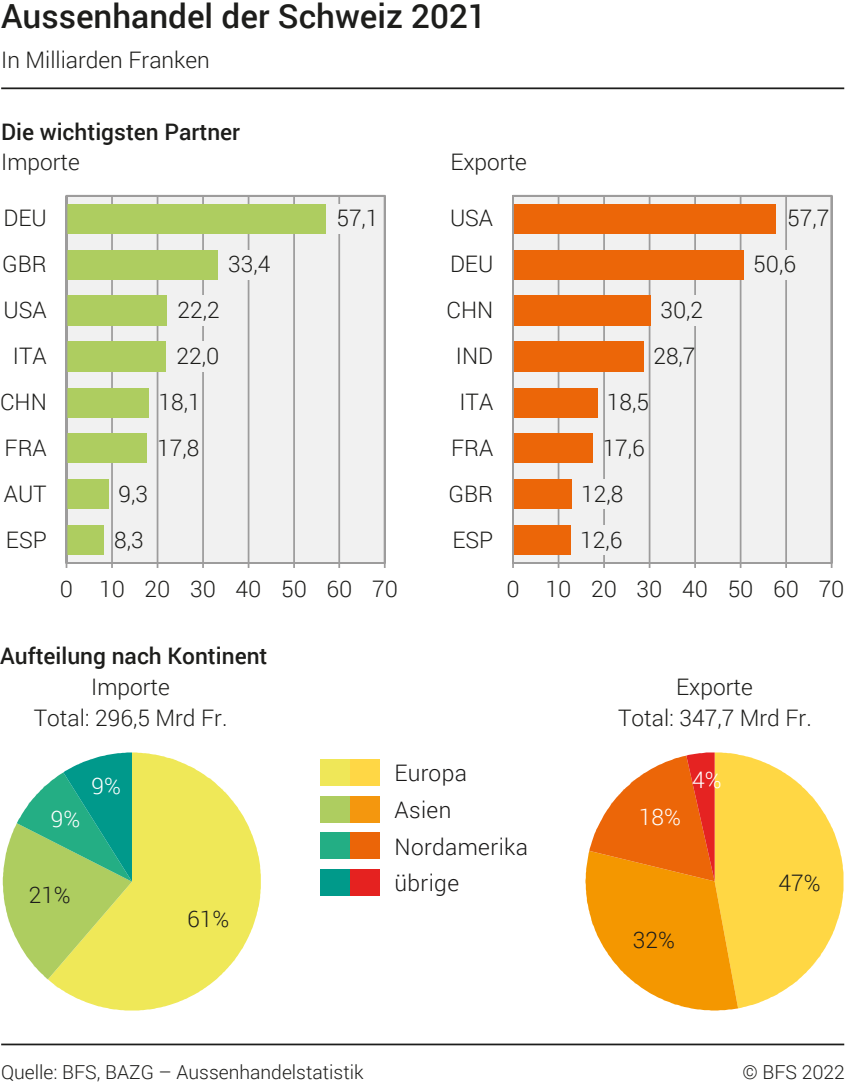
<style>
.page{position:relative;width:845px;height:1084px;background:#fff}
.page>*{position:absolute;margin:0;border:0;box-sizing:border-box;transform-origin:0 0}
.t1{font:500 33.25px "Roboto";color:#1d1d1b}
.t2{font:300 22.75px/45.9px "Roboto";color:#1d1d1b;text-align:center}
.t3{font:500 22.75px "Roboto";color:#1d1d1b}
.t4{font:300 22.75px/36.8px "Roboto";letter-spacing:.015em;color:#181717}
.t5{font:300 22.75px "Roboto";color:#fff}
.t6{font:300 19.25px "Roboto";color:#1d1d1b}
</style>
<div class="page">
<hr style="left:1px;top:1043px;width:843px;height:2px;background:#1d1d1b">
<hr style="left:1px;top:87px;width:843px;height:2px;background:#1d1d1b">
<div style="left:320px;top:759px;width:60px;height:26px;background:#efe758"></div>
<div style="left:320px;top:796px;width:60px;height:26px;background:#aecd60"></div>
<div style="left:320px;top:832px;width:60px;height:27px;background:#23ae84"></div>
<div style="left:320px;top:869px;width:60px;height:27px;background:#009a8a"></div>
<div style="left:350px;top:759px;width:30px;height:26px;background:#ffd745"></div>
<div style="left:350px;top:796px;width:30px;height:26px;background:#f4970e"></div>
<div style="left:350px;top:832px;width:30px;height:27px;background:#eb6508"></div>
<div style="left:350px;top:869px;width:30px;height:27px;background:#e52220"></div>
<div style="left:65px;top:194px;width:321px;height:374px;background:#f1f1f1"></div>
<hr style="left:111px;top:196px;width:2px;height:367px;background:#9d9c9c">
<hr style="left:157px;top:196px;width:1px;height:367px;background:#9d9c9c">
<hr style="left:202px;top:196px;width:2px;height:367px;background:#9d9c9c">
<hr style="left:248px;top:196px;width:1px;height:367px;background:#9d9c9c">
<hr style="left:293px;top:196px;width:2px;height:367px;background:#9d9c9c">
<hr style="left:338px;top:196px;width:2px;height:367px;background:#9d9c9c">
<hr style="left:384px;top:196px;width:2px;height:367px;background:#9d9c9c">
<hr style="left:66px;top:562px;width:319px;height:2px;background:#9d9c9c">
<div style="left:66px;top:204px;width:260px;height:30px;background:#aecd60"></div>
<div style="left:333px;top:204px;width:35px;height:30px;background:#f1f1f1"></div>
<div style="left:66px;top:250px;width:152px;height:29px;background:#aecd60"></div>
<div style="left:225px;top:250px;width:51px;height:29px;background:#f1f1f1"></div>
<div style="left:66px;top:296px;width:101px;height:30px;background:#aecd60"></div>
<div style="left:174px;top:296px;width:49px;height:30px;background:#f1f1f1"></div>
<div style="left:66px;top:341px;width:100px;height:30px;background:#aecd60"></div>
<div style="left:173px;top:341px;width:54px;height:30px;background:#f1f1f1"></div>
<div style="left:66px;top:388px;width:83px;height:29px;background:#aecd60"></div>
<div style="left:66px;top:433px;width:81px;height:30px;background:#aecd60"></div>
<div style="left:66px;top:479px;width:42px;height:30px;background:#aecd60"></div>
<div style="left:66px;top:525px;width:38px;height:30px;background:#aecd60"></div>
<hr style="left:66px;top:196px;width:1px;height:367px;background:#9d9c9c">
<div style="left:512px;top:194px;width:321px;height:374px;background:#f1f1f1"></div>
<hr style="left:558px;top:196px;width:1px;height:367px;background:#9d9c9c">
<hr style="left:603px;top:196px;width:2px;height:367px;background:#9d9c9c">
<hr style="left:649px;top:196px;width:1px;height:367px;background:#9d9c9c">
<hr style="left:694px;top:196px;width:2px;height:367px;background:#9d9c9c">
<hr style="left:740px;top:196px;width:1px;height:367px;background:#9d9c9c">
<hr style="left:785px;top:196px;width:2px;height:367px;background:#9d9c9c">
<hr style="left:831px;top:196px;width:1px;height:367px;background:#9d9c9c">
<hr style="left:513px;top:562px;width:318px;height:2px;background:#9d9c9c">
<div style="left:513px;top:204px;width:262px;height:30px;background:#ec6608"></div>
<div style="left:513px;top:250px;width:230px;height:29px;background:#ec6608"></div>
<div style="left:750px;top:250px;width:75px;height:29px;background:#f1f1f1"></div>
<div style="left:513px;top:296px;width:137px;height:30px;background:#ec6608"></div>
<div style="left:657px;top:296px;width:75px;height:30px;background:#f1f1f1"></div>
<div style="left:513px;top:341px;width:130px;height:30px;background:#ec6608"></div>
<div style="left:513px;top:388px;width:84px;height:29px;background:#ec6608"></div>
<div style="left:513px;top:433px;width:80px;height:30px;background:#ec6608"></div>
<div style="left:513px;top:479px;width:58px;height:30px;background:#ec6608"></div>
<div style="left:578px;top:479px;width:59px;height:30px;background:#f1f1f1"></div>
<div style="left:513px;top:525px;width:57px;height:30px;background:#ec6608"></div>
<div style="left:577px;top:525px;width:51px;height:30px;background:#f1f1f1"></div>
<hr style="left:512px;top:196px;width:2px;height:367px;background:#9d9c9c">
<svg style="left:48px;top:752px;width:213px;height:258px;fill:#efe858"></svg>
<svg style="left:3px;top:752px;width:129px;height:227px"></svg>
<svg style="left:585px;top:752px;width:258px;height:258px"></svg>
<h1 class="t1" style="left:1px;top:-7px;width:487px">Aussenhandel der Schweiz 2021</h1>
<p class="t2" style="left:1px;top:36px;width:210px">In Milliarden Franken</p>
<p class="t3" style="left:1px;top:116px;width:240px">Die wichtigsten Partner</p>
<p class="t2" style="left:1px;top:138px;width:80px">Importe</p>
<p class="t2" style="left:0;top:194px;width:48px">DEU<br>GBR<br>USA<br>ITA<br>CHN<br>FRA<br>AUT<br>ESP</p>
<p class="t2" style="left:336px;top:194px;width:44px">57,1</p>
<p class="t2" style="left:228px;top:240px;width:44px">33,4</p>
<p class="t2" style="left:177px;top:286px;width:44px">22,2</p>
<p class="t2" style="left:176px;top:332px;width:44px">22,0</p>
<p class="t2" style="left:159px;top:378px;width:44px">18,1</p>
<p class="t2" style="left:157px;top:424px;width:44px">17,8</p>
<p class="t2" style="left:114px;top:470px;width:36px;text-align:left">9,3<br>8,3</p>
<p class="t2" style="left:60px;top:565px;width:340px">0 10 20 30 40 50 60 70</p>
<p class="t2" style="left:450px;top:138px;width:78px">Exporte</p>
<p class="t2" style="left:446px;top:194px;width:48px">USA<br>DEU<br>CHN<br>IND<br>ITA<br>FRA<br>GBR<br>ESP</p>
<p class="t2" style="left:753px;top:194px;width:78px;text-align:left;text-indent:34px">57,7<br>50,6</p>
<p class="t2" style="left:653px;top:286px;width:51px">30,2<br>28,7</p>
<p class="t2" style="left:607px;top:378px;width:44px">18,5</p>
<p class="t2" style="left:602px;top:424px;width:44px">17,6</p>
<p class="t2" style="left:581px;top:470px;width:44px">12,8</p>
<p class="t2" style="left:580px;top:516px;width:44px">12,6</p>
<p class="t2" style="left:506px;top:565px;width:340px">0 10 20 30 40 50 60 70</p>
<p class="t3" style="left:0;top:640px;width:269px">Aufteilung nach Kontinent</p>
<p class="t2" style="left:91px;top:663px;width:80px">Importe</p>
<p class="t2" style="left:676px;top:663px;width:78px">Exporte</p>
<p class="t2" style="left:34px;top:694px;width:195px">Total: 296,5 Mrd Fr.</p>
<p class="t2" style="left:618px;top:694px;width:195px">Total: 347,7 Mrd Fr.</p>
<p class="t4" style="left:394px;top:754px;width:135px">Europa<br>Asien<br>Nordamerika übrige</p>
<p class="t5" style="left:692px;top:764px;width:31px">4%</p>
<p class="t5" style="left:92px;top:770px;width:31px">9%</p>
<p class="t5" style="left:639px;top:801px;width:44px">18%</p>
<p class="t5" style="left:51px;top:803px;width:31px">9%</p>
<p class="t2" style="left:778px;top:859px;width:44px">47%</p>
<p class="t2" style="left:29px;top:871px;width:44px">21%</p>
<p class="t2" style="left:187px;top:895px;width:44px">61%</p>
<p class="t2" style="left:633px;top:916px;width:44px">32%</p>
<p class="t6" style="left:1px;top:1058px;width:364px">Quelle: BFS, BAZG – Aussenhandelstatistik</p>
<p class="t6" style="left:742px;top:1058px;width:104px">© BFS 2022</p>
</div>
